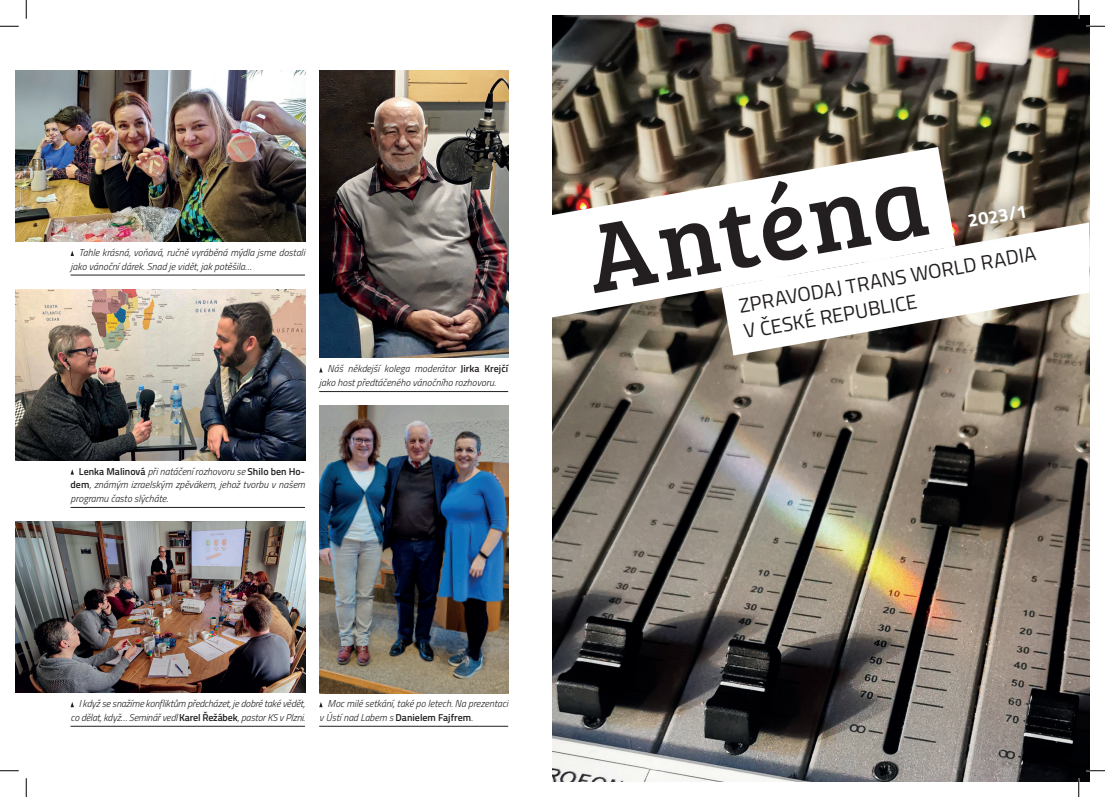
<style>
.page{position:relative;width:1105px;height:797px;background:#fff}
.page>*{position:absolute;margin:0;border:0;box-sizing:border-box;transform-origin:0 0}
.nadpis{font:100px "Bree Serif";color:#231f20}
.nadpis-2{font:20.12px/26.2px "Titillium";color:#231f20}
.nadpis-3{font:700 18.12px "Titillium";color:#fff}
.popisek_fotky{font:italic 300 10px/13.8px "Titillium";color:#231f20}
.s1{font-weight:600;font-style:normal}
</style>
<div class="page">
<img style="left:552px;top:16px;width:537px;height:765px">
<svg style="left:552px;top:147px;width:403px;height:171px"></svg>
<svg style="left:721px;top:222px;width:368px;height:133px"></svg>
<svg style="left:951px;top:188px;width:93px;height:57px"></svg>
<img style="left:16px;top:71px;width:289px;height:170px">
<hr style="left:71px;top:275px;width:234px;height:1px;background:#231f20">
<svg style="left:71px;top:251px;width:3px;height:5px"></svg>
<img style="left:319px;top:405px;width:189px;height:288px">
<img style="left:16px;top:289px;width:289px;height:171px">
<img style="left:16px;top:522px;width:289px;height:170px">
<hr style="left:71px;top:507px;width:234px;height:1px;background:#231f20">
<hr style="left:319px;top:726px;width:189px;height:1px;background:#231f20">
<svg style="left:319px;top:702px;width:4px;height:5px"></svg>
<hr style="left:319px;top:391px;width:189px;height:1px;background:#231f20">
<svg style="left:319px;top:367px;width:4px;height:5px"></svg>
<img style="left:319px;top:71px;width:189px;height:287px">
<hr style="left:71px;top:726px;width:234px;height:1px;background:#231f20">
<svg style="left:71px;top:702px;width:3px;height:5px"></svg>
<svg style="left:0;top:25px;width:19px;height:2px"></svg>
<svg style="left:1086px;top:25px;width:19px;height:2px"></svg>
<svg style="left:0;top:770px;width:19px;height:1px"></svg>
<svg style="left:1086px;top:770px;width:19px;height:1px"></svg>
<svg style="left:25px;top:0;width:2px;height:19px"></svg>
<svg style="left:25px;top:778px;width:2px;height:19px"></svg>
<svg style="left:1078px;top:0;width:1px;height:19px"></svg>
<svg style="left:1078px;top:778px;width:1px;height:19px"></svg>
<p class="popisek_fotky" style="left:71px;top:245px;width:236px;text-indent:8px">Tahle krásná, voňavá, ručně vyráběná mýdla jsme dostali jako vánoční dárek. Snad je vidět, jak potěšila…</p>
<p class="popisek_fotky" style="left:319px;top:361px;width:190px;text-indent:8px">Náš někdejší kolega moderátor <span class="s1">Jirka Krejčí </span>jako host předtáčeného vánočního rozhovoru.</p>
<p class="popisek_fotky" style="left:71px;top:464px;width:236px;text-align:justify;text-indent:8px"><span class="s1">Lenka Malinová</span> při natáčení rozhovoru se <span class="s1">Shilo ben Ho&shy;dem</span>, známým izraelským zpěvákem, jehož tvorbu v našem programu často slýcháte.</p>
<p class="nadpis" style="left:576px;top:187px;width:344px;rotate:-10deg">Anténa</p>
<p class="nadpis-3" style="left:966px;top:207px;width:61px;rotate:-10deg">2023/1</p>
<p class="nadpis-2" style="left:737px;top:292px;width:302px;rotate:-10deg">ZPRAVODAJ TRANS WORLD RADIA<br>V ČESKÉ REPUBLICE</p>
<p class="popisek_fotky" style="left:71px;top:696px;width:236px;text-align:right">I když se snažíme konfliktům předcházet, je dobré také vědět, co dělat, když… Seminář vedl <span class="s1">Karel Řežábek</span>, pastor KS v Plzni.</p>
<p class="popisek_fotky" style="left:319px;top:696px;width:190px;text-indent:8px">Moc milé setkání, také po letech. Na prezentaci v Ústí nad Labem s <span class="s1">Danielem Fajfrem</span>.</p>
</div>
